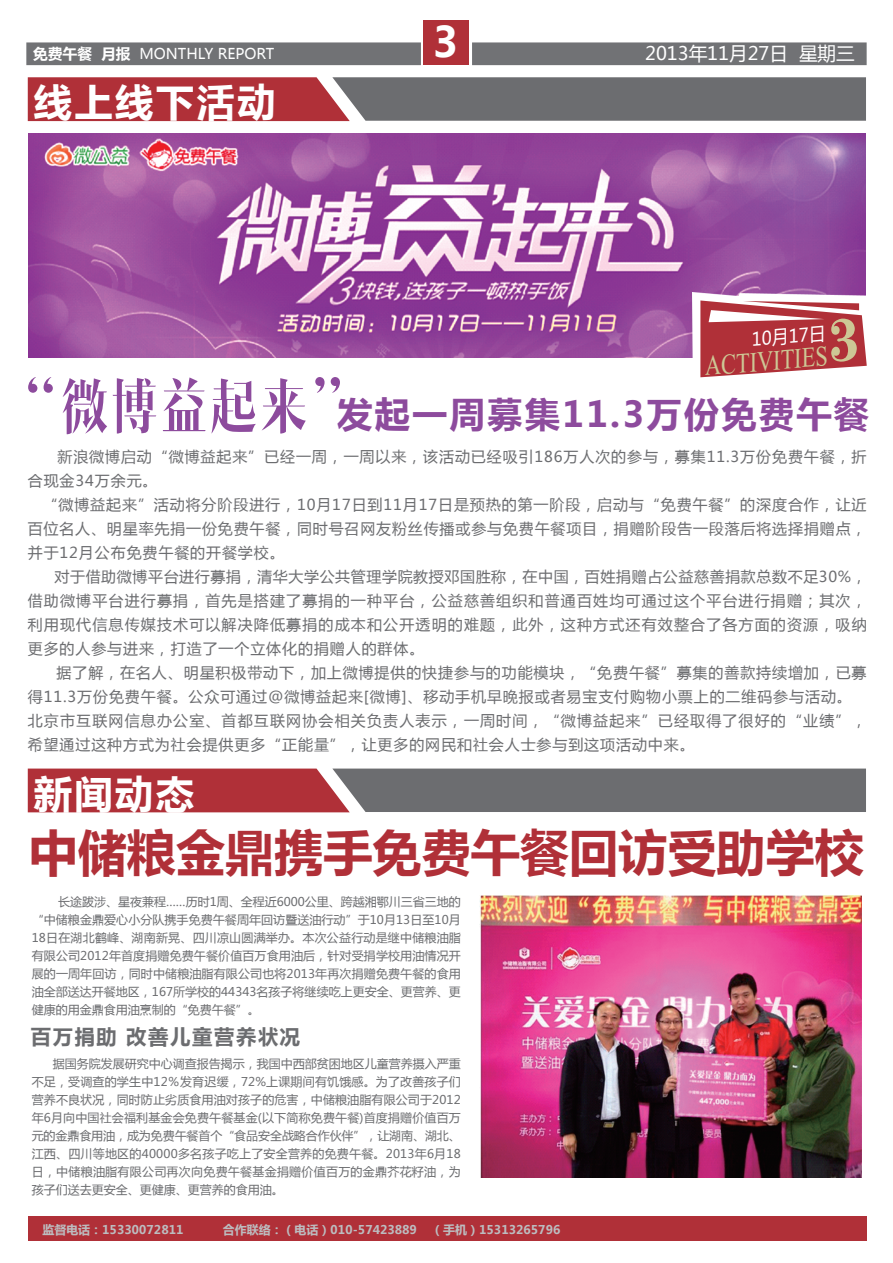
<style>
.page{position:relative;width:893px;height:1263px;background:#fff}
.page>*{position:absolute;margin:0;border:0;box-sizing:border-box;transform-origin:0 0}
.t1{font:61.5px "RTWS Jyun Ya G0 v 1";letter-spacing:.06em;color:#8d4b9d}
.t2{font:700 49.2px "Microsoft Ya Hei";color:#b03038}
.t3{font:700 41.7px "Microsoft Ya Hei";color:#fff}
.t4{font:700 38.4px "Microsoft Ya Hei";letter-spacing:.06em;color:#fff}
.t5{font:700 35.4px "Microsoft Ya Hei";letter-spacing:.06em;color:#8d4b9d}
.t6{font:35.1px "Aparajita";color:#cdc795;scale:.79 1}
.t7{font:700 20.4px "Microsoft Ya Hei";letter-spacing:.08em;color:#6c6d70}
.t8{font:18.6px "Microsoft Ya Hei";color:#fff}
.t9{font:18.3px "Microsoft Ya Hei";color:#fff;scale:.93 1}
.t10{font:15px/24px "Microsoft Ya Hei";letter-spacing:.06em;color:#6c6d70}
.t11{font:14.85px "Microsoft Ya Hei";color:#fff}
.t12{font:12px/18px "Microsoft Ya Hei";color:#6c6d70;text-align:justify}
.t13{font:700 12px "Microsoft Ya Hei";color:#bcbdc0}
.s1{font-weight:700}
</style>
<div class="page">
<div style="left:28px;top:1216px;width:839px;height:25px;background:#b03038"></div>
<div style="left:26px;top:42px;width:841px;height:23px;background:#717275"></div>
<div style="left:424px;top:20px;width:45px;height:45px;background:#b03038"></div>
<svg style="left:28px;top:77px;width:838px;height:44px;background:#885b5f"></svg>
<svg style="left:28px;top:768px;width:838px;height:44px;background:#895b60"></svg>
<img style="left:28px;top:133px;width:838px;height:225px">
<img style="left:479px;top:895px;width:383px;height:282px">
<img style="left:693px;top:292px;width:173px;height:86px">
<svg style="left:700px;top:300px;width:167px;height:77px"></svg>
<p class="t11" style="left:33px;top:44px;width:243px"><span class="s1">免费午餐 月报</span> MONTHLY REPORT</p>
<h3 class="t4" style="left:34px;top:76px;width:244px">线上线下活动</h3>
<h3 class="t3" style="left:433px;top:12px;width:27px">3</h3>
<p class="t8" style="left:645px;top:41px;width:211px">2013年11月27日 星期三</p>
<p class="t9" style="left:750px;top:327px;width:82px;rotate:-5deg">10月17日</p>
<h3 class="t6" style="left:703px;top:349px;width:157px;rotate:-5deg">ACTIVITIES</h3>
<h1 class="t1" style="left:12px;top:376px;width:346px">“微博益起来”</h1>
<h3 class="t5" style="left:337px;top:389px;width:534px">发起一周募集11.3万份免费午餐</h3>
<p class="t10" style="left:28px;top:444px;width:840px;text-indent:30px">新浪微博启动“微博益起来”已经一周，一周以来，该活动已经吸引186万人次的参与，募集11.3万份免费午餐，折合现金34万余元。</p>
<p class="t10" style="left:28px;top:492px;width:840px;text-align:justify;text-indent:15px">“微博益起来”活动将分阶段进行，10月17日到11月17日是预热的第一阶段，启动与“免费午餐”的深度合作，让近百位名人、明星率先捐一份免费午餐，同时号召网友粉丝传播或参与免费午餐项目，捐赠阶段告一段落后将选择捐赠点，并于12月公布免费午餐的开餐学校。</p>
<p class="t10" style="left:28px;top:564px;width:840px;text-align:justify;text-indent:27px">对于借助微博平台进行募捐，清华大学公共管理学院教授邓国胜称，在中国，百姓捐赠占公益慈善捐款总数不足30%，借助微博平台进行募捐，首先是搭建了募捐的一种平台，公益慈善组织和普通百姓均可通过这个平台进行捐赠；其次，利用现代信息传媒技术可以解决降低募捐的成本和公开透明的难题，此外，这种方式还有效整合了各方面的资源，吸纳更多的人参与进来，打造了一个立体化的捐赠人的群体。</p>
<p class="t10" style="left:28px;top:660px;width:840px;text-indent:29px">据了解，在名人、明星积极带动下，加上微博提供的快捷参与的功能模块，“免费午餐”募集的善款持续增加，已募得11.3万份免费午餐。公众可通过@微博益起来[微博]、移动手机早晚报或者易宝支付购物小票上的二维码参与活动。北京市互联网信息办公室、首都互联网协会相关负责人表示，一周时间，“微博益起来”已经取得了很好的“业绩”，希望通过这种方式为社会提供更多“正能量”，让更多的网民和社会人士参与到这项活动中来。</p>
<h3 class="t4" style="left:34px;top:767px;width:162px">新闻动态</h3>
<h2 class="t2" style="left:29px;top:818px;width:837px">中储粮金鼎携手免费午餐回访受助学校</h2>
<p class="t12" style="left:32px;top:893px;width:431px;text-indent:26px">长途跋涉、星夜兼程……历时1周、全程近6000公里、跨越湘鄂川三省三地的“中储粮金鼎爱心小分队携手免费午餐周年回访暨送油行动”于10月13日至10月18日在湖北鹤峰、湖南新晃、四川凉山圆满举办。本次公益行动是继中储粮油脂有限公司2012年首度捐赠免费午餐价值百万食用油后，针对受捐学校用油情况开展的一周年回访，同时中储粮油脂有限公司也将2013年再次捐赠免费午餐的食用油全部送达开餐地区，167所学校的44343名孩子将继续吃上更安全、更营养、更健康的用金鼎食用油烹制的“免费午餐”。</p>
<h3 class="t7" style="left:31px;top:1022px;width:271px">百万捐助 改善儿童营养状况</h3>
<p class="t12" style="left:32px;top:1055px;width:431px;text-indent:21px">据国务院发展研究中心调查报告揭示，我国中西部贫困地区儿童营养摄入严重不足，受调查的学生中12％发育迟缓，72%上课期间有饥饿感。为了改善孩子们营养不良状况，同时防止劣质食用油对孩子的危害，中储粮油脂有限公司于2012年6月向中国社会福利基金会免费午餐基金(以下简称免费午餐)首度捐赠价值百万元的金鼎食用油，成为免费午餐首个“食品安全战略合作伙伴”，让湖南、湖北、江西、四川等地区的40000多名孩子吃上了安全营养的免费午餐。2013年6月18日，中储粮油脂有限公司再次向免费午餐基金捐赠价值百万的金鼎芥花籽油，为孩子们送去更安全、更健康、更营养的食用油。</p>
<p class="t13" style="left:42px;top:1221px;width:143px">监督电话：15330072811</p>
<p class="t13" style="left:223px;top:1221px;width:339px">合作联络：（电话）010-57423889 （手机）15313265796</p>
</div>
